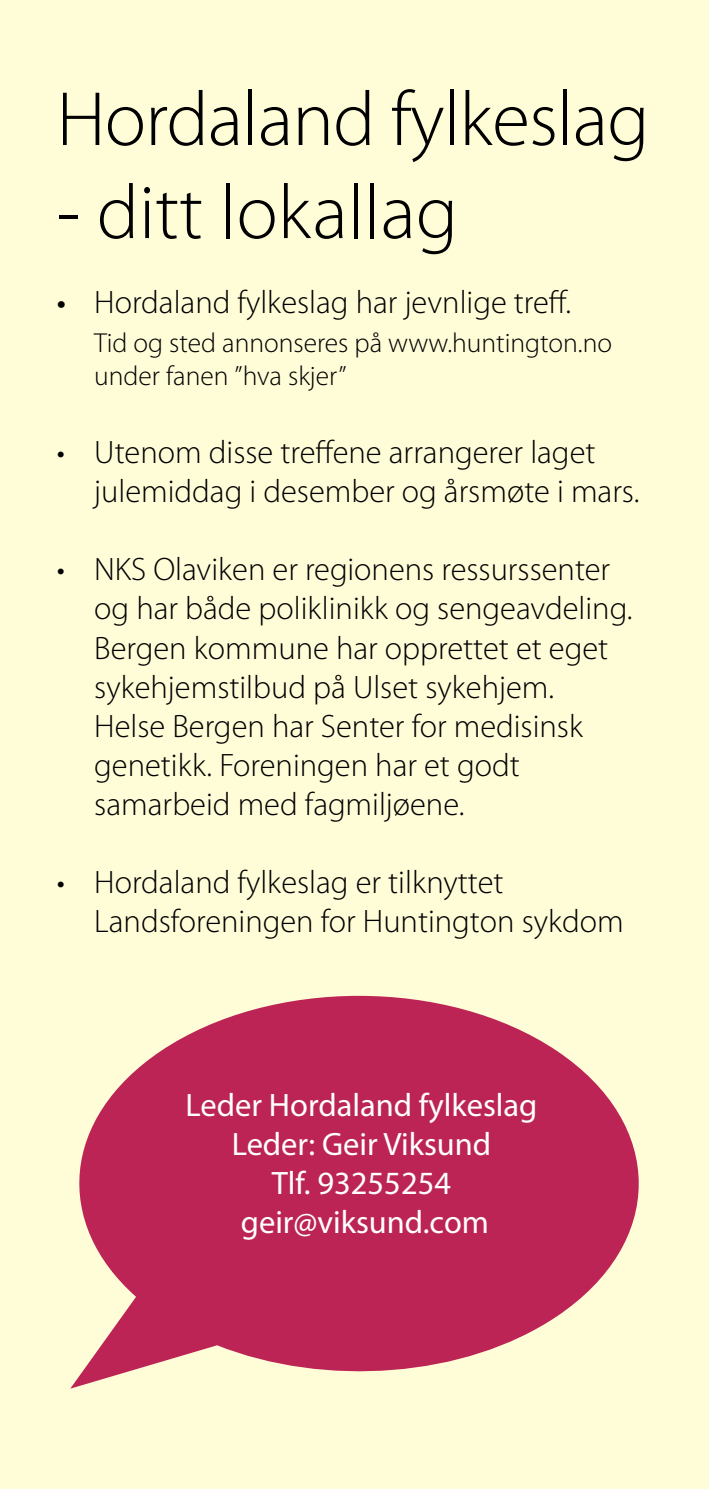
<style>
.page{position:relative;width:709px;height:1489px;background:#fff}
.page>*{position:absolute;margin:0;border:0;box-sizing:border-box;transform-origin:0 0}
.t1{font:300 77.5px "Myriad Pro";letter-spacing:-.01em;color:#000}
.t2{font:300 32.5px/39px "Myriad Pro";color:#000}
.t3{font:32.5px/39px "Myriad Pro";color:#fff;text-align:center}
.t4{font:300 27.5px/33px "Myriad Pro";color:#000}
.s1{font-weight:400}
</style>
<div class="page">
<div style="left:0;top:0;width:709px;height:1488px;background:#fffcd8"></div>
<svg style="left:53px;top:995px;width:613px;height:393px;background:#cf637b"></svg>
<h1 class="t1" style="left:57px;top:72px;width:594px">Hordaland fylkeslag</h1>
<h1 class="t1" style="left:57px;top:165px;width:403px">- ditt lokallag</h1>
<p class="t2" style="left:57px;top:283px;width:516px"><span class="s1">•</span> Hordaland fylkeslag har jevnlige treff.</p>
<p class="t4" style="left:94px;top:326px;width:519px">Tid og sted annonseres på www.huntington.no under fanen ”hva skjer”</p>
<p class="t2" style="left:94px;top:433px;width:546px;text-indent:-38px">• Utenom disse treffene arrangerer laget julemiddag i desember og årsmøte i mars.</p>
<p class="t2" style="left:94px;top:550px;width:540px;text-indent:-38px">• NKS Olaviken er regionens ressurssenter og har både poliklinikk og sengeavdeling.<br>Bergen kommune har opprettet et eget sykehjemstilbud på Ulset sykehjem.<br>Helse Bergen har Senter for medisinsk genetikk. Foreningen har et godt samarbeid med fagmiljøene.</p>
<p class="t2" style="left:94px;top:862px;width:531px;text-indent:-38px">• Hordaland fylkeslag er tilknyttet<br>Landsforeningen for Huntington sykdom</p>
<p class="t3" style="left:186px;top:1085px;width:353px">Leder Hordaland fylkeslag<br>Leder: Geir Viksund<br>Tlf. 93255254 geir@viksund.com</p>
</div>
